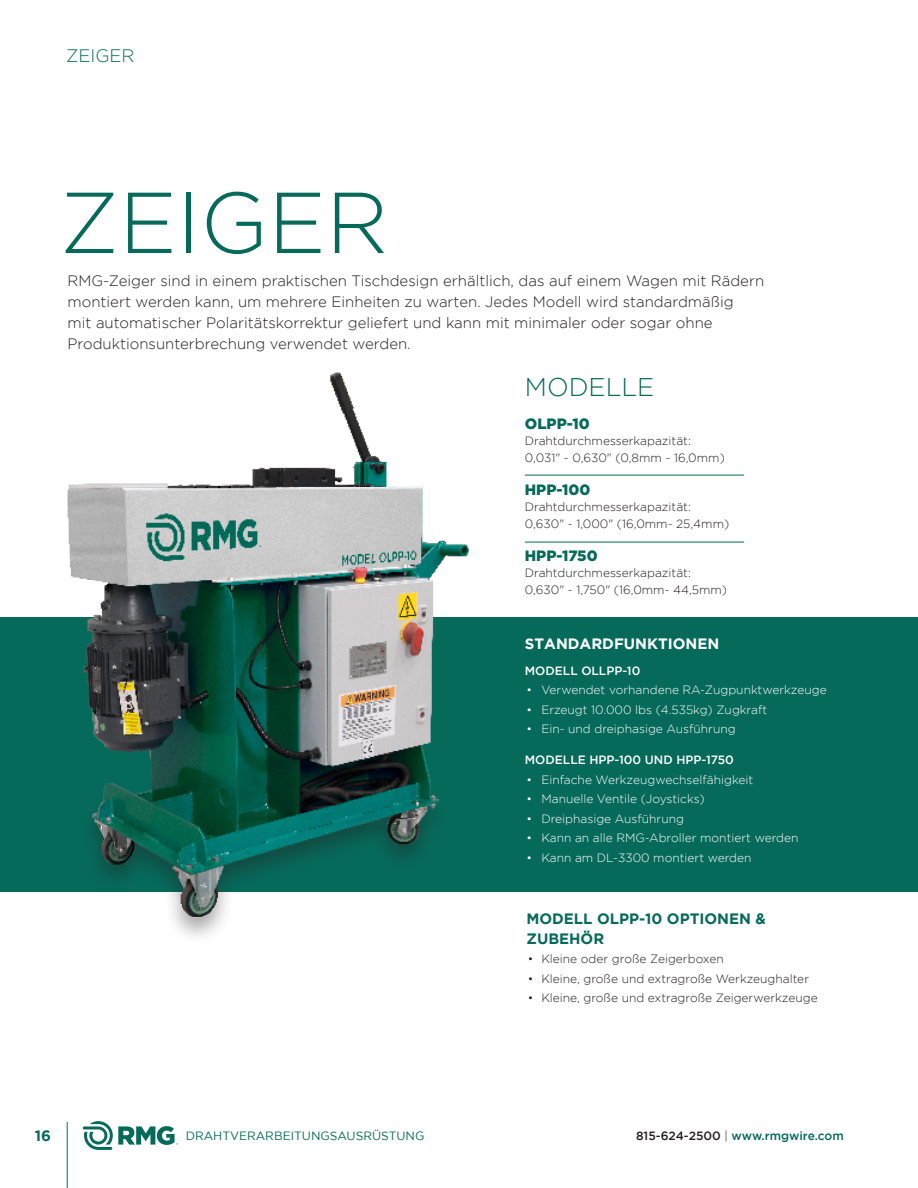
<style>
.page{position:relative;width:918px;height:1188px;background:#fff}
.page>*{position:absolute;margin:0;border:0;box-sizing:border-box;transform-origin:0 0}
.t1{font:300 86.25px "Gotham";color:#066a5b}
.t2{font:300 25.5px "Gotham";color:#066a5b}
.t3{font:300 18px "Gotham";color:#066a5b}
.t4{font:300 15px/21px "Gotham";color:#231f20}
.t5{font:700 15px/19.5px "Gotham";color:#066a5b}
.t6{font:900 15px "Gotham";color:#066a5b}
.t7{font:700 15px "Gotham";color:#fff}
.t8{font:300 12px "Gotham";color:#231f20}
.t9{font:300 12px "Gotham";color:#fff}
.t10{font:500 12px "Gotham";color:#fff}
.t11{font:12px "Gotham";color:#066a5b}
.t12{font:500 12px "Gotham";color:#066a5b}
.s1{color:#231f20}
.s2{font-weight:300;color:#231f20}
</style>
<div class="page">
<hr style="left:67px;top:1122px;width:1px;height:66px;background:#066a5b">
<svg style="left:83px;top:1121px;width:95px;height:29px"></svg>
<div style="left:0;top:617px;width:918px;height:275px;background:#066a5b"></div>
<hr style="left:525px;top:475px;width:219px;height:1px;background:#066a5b">
<hr style="left:525px;top:542px;width:219px;height:1px;background:#066a5b">
<img style="left:67px;top:372px;width:402px;height:557px">
<p class="t3" style="left:66px;top:45px;width:70px">ZEIGER</p>
<p class="t1" style="left:60px;top:176px;width:330px">ZEIGER</p>
<p class="t4" style="left:68px;top:270px;width:698px">RMG-Zeiger sind in einem praktischen Tischdesign erhältlich, das auf einem Wagen mit Rädern montiert werden kann, um mehrere Einheiten zu warten. Jedes Modell wird standardmäßig<br>mit automatischer Polaritätskorrektur geliefert und kann mit minimaler oder sogar ohne Produktionsunterbrechung verwendet werden.</p>
<p class="t2" style="left:525px;top:373px;width:131px">MODELLE</p>
<p class="t6" style="left:525px;top:415px;width:66px">OLPP-10</p>
<p class="t8" style="left:525px;top:434px;width:168px">Drahtdurchmesserkapazität:</p>
<p class="t8" style="left:525px;top:451px;width:201px">0,031" - 0,630" (0,8mm - 16,0mm)</p>
<p class="t6" style="left:525px;top:481px;width:67px">HPP-100</p>
<p class="t8" style="left:525px;top:500px;width:168px">Drahtdurchmesserkapazität:</p>
<p class="t8" style="left:525px;top:517px;width:206px">0,630" - 1,000" (16,0mm- 25,4mm)</p>
<p class="t6" style="left:525px;top:547px;width:74px">HPP-1750</p>
<p class="t8" style="left:525px;top:566px;width:168px">Drahtdurchmesserkapazität:</p>
<p class="t8" style="left:525px;top:583px;width:204px">0,630" - 1,750" (16,0mm- 44,5mm)</p>
<p class="t7" style="left:525px;top:635px;width:196px">STANDARDFUNKTIONEN</p>
<p class="t10" style="left:525px;top:664px;width:117px">MODELL OLLPP-10</p>
<p class="t9" style="left:526px;top:683px;width:302px">• Verwendet vorhandene RA-Zugpunktwerkzeuge</p>
<p class="t9" style="left:526px;top:703px;width:242px">• Erzeugt 10.000 lbs (4.535kg) Zugkraft</p>
<p class="t9" style="left:526px;top:722px;width:211px">• Ein- und dreiphasige Ausführung</p>
<p class="t10" style="left:525px;top:753px;width:211px">MODELLE HPP-100 UND HPP-1750</p>
<p class="t9" style="left:526px;top:773px;width:228px">• Einfache Werkzeugwechselfähigkeit</p>
<p class="t9" style="left:526px;top:793px;width:180px">• Manuelle Ventile (Joysticks)</p>
<p class="t9" style="left:526px;top:812px;width:159px">• Dreiphasige Ausführung</p>
<p class="t9" style="left:526px;top:832px;width:274px">• Kann an alle RMG-Abroller montiert werden</p>
<p class="t9" style="left:526px;top:851px;width:227px">• Kann am DL-3300 montiert werden</p>
<p class="t5" style="left:526px;top:909px;width:241px">MODELL OLPP-10 OPTIONEN &amp;<br>ZUBEHÖR</p>
<p class="t8" style="left:528px;top:953px;width:197px">• Kleine oder große Zeigerboxen</p>
<p class="t8" style="left:528px;top:972px;width:283px">• Kleine, große und extragroße Werkzeughalter</p>
<p class="t8" style="left:528px;top:992px;width:291px">• Kleine, große und extragroße Zeigerwerkzeuge</p>
<p class="t5" style="left:35px;top:1125px;width:18px">16</p>
<p class="t11" style="left:186px;top:1129px;width:240px">DRAHTVERARBEITUNGSAUSRÜSTUNG</p>
<p class="t12" style="left:636px;top:1129px;width:209px"><span class="s1">815-624-2500</span> <span class="s2">|</span> www.rmgwire.com</p>
</div>
